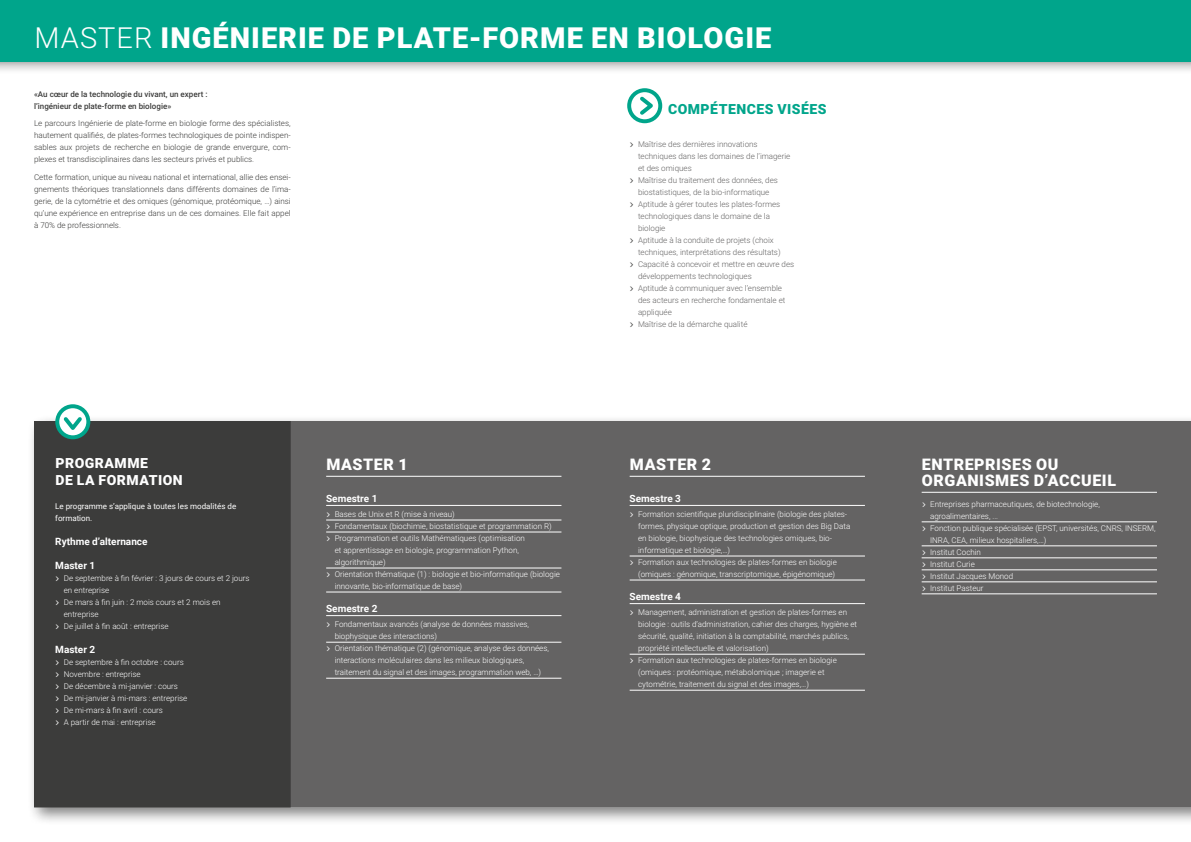
<style>
.page{position:relative;width:1191px;height:842px;background:#fff}
.page>*{position:absolute;margin:0;border:0;box-sizing:border-box;transform-origin:0 0}
.t1{font:900 29px "Roboto";letter-spacing:.035em;color:#fff}
.t2{font:900 16px/16px "Roboto";letter-spacing:.035em;color:#fff}
.t3{font:900 14px/17px "Roboto";letter-spacing:.035em;color:#fff}
.t4{font:900 14px "Roboto";letter-spacing:.035em;color:#00a58b}
.t5{font:700 10px "Roboto";color:#fff}
.t6{font:300 8px/12px "Roboto";color:#fff}
.t7{font:300 8px/12px "Roboto";color:#3c3c3b;text-align:justify}
.t8{font:300 8px "Roboto";color:#646363}
.t9{font:500 8px/12px "Roboto";color:#3c3c3b}
.t10{font:8px/12px "Roboto";color:#fff}
.s1{font-weight:300}
.s2{font-size:12px}
.s3{font-size:12px;color:#3c3c3b}
</style>
<div class="page">
<div style="left:0;top:0;width:1191px;height:74px;background:#000;opacity:.55"></div>
<div style="left:0;top:0;width:1191px;height:62px;background:#00a58b"></div>
<div style="left:27px;top:415px;width:1164px;height:410px;background:#000;opacity:.5"></div>
<div style="left:34px;top:421px;width:1157px;height:386px;background:#646363"></div>
<div style="left:34px;top:421px;width:257px;height:386px;background:#3c3c3b;border:1px solid #3c3c3b"></div>
<svg style="left:57px;top:406px;width:31px;height:31px"></svg>
<div style="left:55px;top:404px;width:35px;height:35px;border:4px solid #00a58b;border-radius:50%"></div>
<svg style="left:60px;top:413px;width:25px;height:21px"></svg>
<svg style="left:629px;top:90px;width:31px;height:31px"></svg>
<div style="left:627px;top:88px;width:35px;height:35px;border:4px solid #00a58b;border-radius:50%"></div>
<svg style="left:636px;top:93px;width:21px;height:25px"></svg>
<hr style="left:326px;top:476px;width:235px;height:1px;background:#fff">
<hr style="left:326px;top:505px;width:235px;height:1px;background:#fff">
<hr style="left:326px;top:520px;width:235px;height:1px;background:#fff">
<hr style="left:326px;top:532px;width:235px;height:1px;background:#fff">
<hr style="left:326px;top:568px;width:235px;height:1px;background:#fff">
<hr style="left:326px;top:592px;width:235px;height:1px;background:#fff">
<hr style="left:326px;top:615px;width:235px;height:1px;background:#fff">
<hr style="left:326px;top:642px;width:235px;height:1px;background:#fff">
<hr style="left:326px;top:678px;width:235px;height:1px;background:#fff">
<hr style="left:629px;top:476px;width:236px;height:1px;background:#fff">
<hr style="left:629px;top:505px;width:236px;height:1px;background:#fff">
<hr style="left:629px;top:556px;width:236px;height:1px;background:#fff">
<hr style="left:629px;top:580px;width:236px;height:1px;background:#fff">
<hr style="left:629px;top:603px;width:236px;height:1px;background:#fff">
<hr style="left:629px;top:654px;width:236px;height:1px;background:#fff">
<hr style="left:629px;top:690px;width:236px;height:1px;background:#fff">
<hr style="left:921px;top:492px;width:236px;height:1px;background:#fff">
<hr style="left:921px;top:522px;width:236px;height:1px;background:#fff">
<hr style="left:921px;top:546px;width:236px;height:1px;background:#fff">
<hr style="left:921px;top:558px;width:236px;height:1px;background:#fff">
<hr style="left:921px;top:570px;width:236px;height:1px;background:#fff">
<hr style="left:921px;top:582px;width:236px;height:1px;background:#fff">
<hr style="left:921px;top:594px;width:236px;height:1px;background:#fff">
<h1 class="t1" style="left:35px;top:17px;width:738px"><span class="s1">MASTER</span> INGÉNIERIE DE PLATE-FORME EN BIOLOGIE</h1>
<p class="t9" style="left:34px;top:87px;width:175px">«Au cœur de la technologie du vivant, un expert : l’ingénieur de plate‑forme en biologie»</p>
<p class="t7" style="left:34px;top:117px;width:258px">Le parcours Ingénierie de plate-forme en biologie forme des spécialistes, hautement qualifiés, de plates-formes technologiques de pointe indispen&shy;sables aux projets de recherche en biologie de grande envergure, com&shy;plexes et transdisciplinaires dans les secteurs privés et publics.</p>
<p class="t7" style="left:34px;top:171px;width:258px">Cette formation, unique au niveau national et international, allie des ensei&shy;gnements théoriques translationnels dans différents domaines de l’ima&shy;gerie, de la cytométrie et des omiques (génomique, protéomique, …) ainsi qu’une expérience en entreprise dans un de ces domaines. Elle fait appel à 70% de professionnels.</p>
<h3 class="t3" style="left:56px;top:454px;width:129px">PROGRAMME<br>DE LA FORMATION</h3>
<p class="t10" style="left:55px;top:500px;width:182px">Le programme s’applique à toutes les modalités de formation.</p>
<p class="t5" style="left:55px;top:535px;width:94px">Rythme d’alternance</p>
<p class="t5" style="left:55px;top:559px;width:41px">Master 1</p>
<p class="t6" style="left:55px;top:572px;width:196px"><span class="s2">›</span> De septembre à fin février : 3 jours de cours et 2 jours</p>
<p class="t6" style="left:64px;top:584px;width:47px">en entreprise</p>
<p class="t6" style="left:55px;top:596px;width:167px"><span class="s2">›</span> De mars à fin juin : 2 mois cours et 2 mois en</p>
<p class="t6" style="left:64px;top:608px;width:36px">entreprise</p>
<p class="t6" style="left:55px;top:620px;width:115px"><span class="s2">›</span> De juillet à fin août : entreprise</p>
<p class="t5" style="left:55px;top:643px;width:41px">Master 2</p>
<p class="t6" style="left:55px;top:656px;width:134px"><span class="s2">›</span> De septembre à fin octobre : cours <span class="s2">›</span> Novembre : entreprise<br><span class="s2">›</span> De décembre à mi-janvier : cours<br><span class="s2">›</span> De mi-janvier à mi-mars : entreprise <span class="s2">›</span> De mi-mars à fin avril : cours<br><span class="s2">›</span> A partir de mai : entreprise</p>
<h2 class="t2" style="left:326px;top:456px;width:83px">MASTER 1</h2>
<p class="t5" style="left:326px;top:492px;width:53px">Semestre 1</p>
<p class="t6" style="left:326px;top:508px;width:130px"><span class="s2">›</span> Bases de Unix et R (mise à niveau)</p>
<p class="t6" style="left:326px;top:520px;width:227px"><span class="s2">›</span> Fondamentaux (biochimie, biostatistique et programmation R)</p>
<p class="t6" style="left:326px;top:532px;width:200px"><span class="s2">›</span> Programmation et outils Mathématiques (optimisation</p>
<p class="t6" style="left:335px;top:544px;width:186px">et apprentissage en biologie, programmation Python,</p>
<p class="t6" style="left:335px;top:556px;width:52px">algorithmique)</p>
<p class="t6" style="left:326px;top:568px;width:235px"><span class="s2">›</span> Orientation thématique (1) : biologie et bio-informatique (biologie</p>
<p class="t6" style="left:335px;top:580px;width:129px">innovante, bio-informatique de base)</p>
<p class="t5" style="left:326px;top:602px;width:53px">Semestre 2</p>
<p class="t6" style="left:326px;top:618px;width:204px"><span class="s2">›</span> Fondamentaux avancés (analyse de données massives,</p>
<p class="t6" style="left:335px;top:630px;width:104px">biophysique des interactions)</p>
<p class="t6" style="left:326px;top:642px;width:224px"><span class="s2">›</span> Orientation thématique (2) (génomique, analyse des données,</p>
<p class="t6" style="left:335px;top:654px;width:191px">interactions moléculaires dans les milieux biologiques,</p>
<p class="t6" style="left:335px;top:666px;width:208px">traitement du signal et des images, programmation web, …)</p>
<h3 class="t4" style="left:668px;top:100px;width:160px">COMPÉTENCES VISÉES</h3>
<p class="t8" style="left:629px;top:139px;width:130px"><span class="s3">›</span> Maîtrise des dernières innovations</p>
<p class="t8" style="left:638px;top:151px;width:154px">techniques dans les domaines de l’imagerie</p>
<p class="t8" style="left:638px;top:163px;width:55px">et des omiques</p>
<p class="t8" style="left:629px;top:175px;width:150px"><span class="s3">›</span> Maîtrise du traitement des données, des</p>
<p class="t8" style="left:638px;top:187px;width:133px">biostatistiques, de la bio-informatique</p>
<p class="t8" style="left:629px;top:199px;width:152px"><span class="s3">›</span> Aptitude à gérer toutes les plates-formes</p>
<p class="t8" style="left:638px;top:211px;width:133px">technologiques dans le domaine de la</p>
<p class="t8" style="left:638px;top:223px;width:29px">biologie</p>
<p class="t8" style="left:629px;top:235px;width:146px"><span class="s3">›</span> Aptitude à la conduite de projets (choix</p>
<p class="t8" style="left:638px;top:247px;width:144px">techniques, interprétations des résultats)</p>
<p class="t8" style="left:629px;top:259px;width:166px"><span class="s3">›</span> Capacité à concevoir et mettre en œuvre des</p>
<p class="t8" style="left:638px;top:271px;width:115px">développements technologiques</p>
<p class="t8" style="left:629px;top:283px;width:154px"><span class="s3">›</span> Aptitude à communiquer avec l’ensemble</p>
<p class="t8" style="left:638px;top:295px;width:149px">des acteurs en recherche fondamentale et</p>
<p class="t8" style="left:638px;top:307px;width:35px">appliquée</p>
<p class="t8" style="left:629px;top:319px;width:119px"><span class="s3">›</span> Maîtrise de la démarche qualité</p>
<h2 class="t2" style="left:630px;top:456px;width:83px">MASTER 2</h2>
<p class="t5" style="left:629px;top:492px;width:53px">Semestre 3</p>
<p class="t6" style="left:629px;top:508px;width:219px"><span class="s2">›</span> Formation scientifique pluridisciplinaire (biologie des plates-</p>
<p class="t6" style="left:638px;top:520px;width:214px">formes, physique optique, production et gestion des Big Data</p>
<p class="t6" style="left:638px;top:532px;width:195px">en biologie, biophysique des technologies omiques, bio-</p>
<p class="t6" style="left:638px;top:544px;width:94px">informatique et biologie,…)</p>
<p class="t6" style="left:629px;top:556px;width:209px"><span class="s2">›</span> Formation aux technologies de plates-formes en biologie</p>
<p class="t6" style="left:638px;top:568px;width:198px">(omiques : génomique, transcriptomique, épigénomique)</p>
<p class="t5" style="left:629px;top:590px;width:53px">Semestre 4</p>
<p class="t6" style="left:629px;top:606px;width:219px"><span class="s2">›</span> Management, administration et gestion de plates-formes en</p>
<p class="t6" style="left:638px;top:618px;width:220px">biologie : outils d’administration, cahier des charges, hygiène et</p>
<p class="t6" style="left:638px;top:630px;width:212px">sécurité, qualité, initiation à la comptabilité, marchés publics,</p>
<p class="t6" style="left:638px;top:642px;width:132px">propriété intellectuelle et valorisation)</p>
<p class="t6" style="left:629px;top:654px;width:209px"><span class="s2">›</span> Formation aux technologies de plates-formes en biologie</p>
<p class="t6" style="left:638px;top:666px;width:188px">(omiques : protéomique, métabolomique ; imagerie et</p>
<p class="t6" style="left:638px;top:678px;width:172px">cytométrie, traitement du signal et des images,…)</p>
<h2 class="t2" style="left:922px;top:456px;width:196px">ENTREPRISES OU<br>ORGANISMES D’ACCUEIL</h2>
<p class="t6" style="left:921px;top:498px;width:180px"><span class="s2">›</span> Entreprises pharmaceutiques, de biotechnologie,</p>
<p class="t6" style="left:930px;top:510px;width:70px">agroalimentaires, ...</p>
<p class="t6" style="left:921px;top:522px;width:235px"><span class="s2">›</span> Fonction publique spécialisée (EPST, universités, CNRS, INSERM,</p>
<p class="t6" style="left:930px;top:534px;width:118px">INRA, CEA, milieux hospitaliers,…)</p>
<p class="t6" style="left:921px;top:546px;width:61px"><span class="s2">›</span> Institut Cochin</p>
<p class="t6" style="left:921px;top:558px;width:55px"><span class="s2">›</span> Institut Curie</p>
<p class="t6" style="left:921px;top:570px;width:93px"><span class="s2">›</span> Institut Jacques Monod</p>
<p class="t6" style="left:921px;top:582px;width:63px"><span class="s2">›</span> Institut Pasteur</p>
</div>
